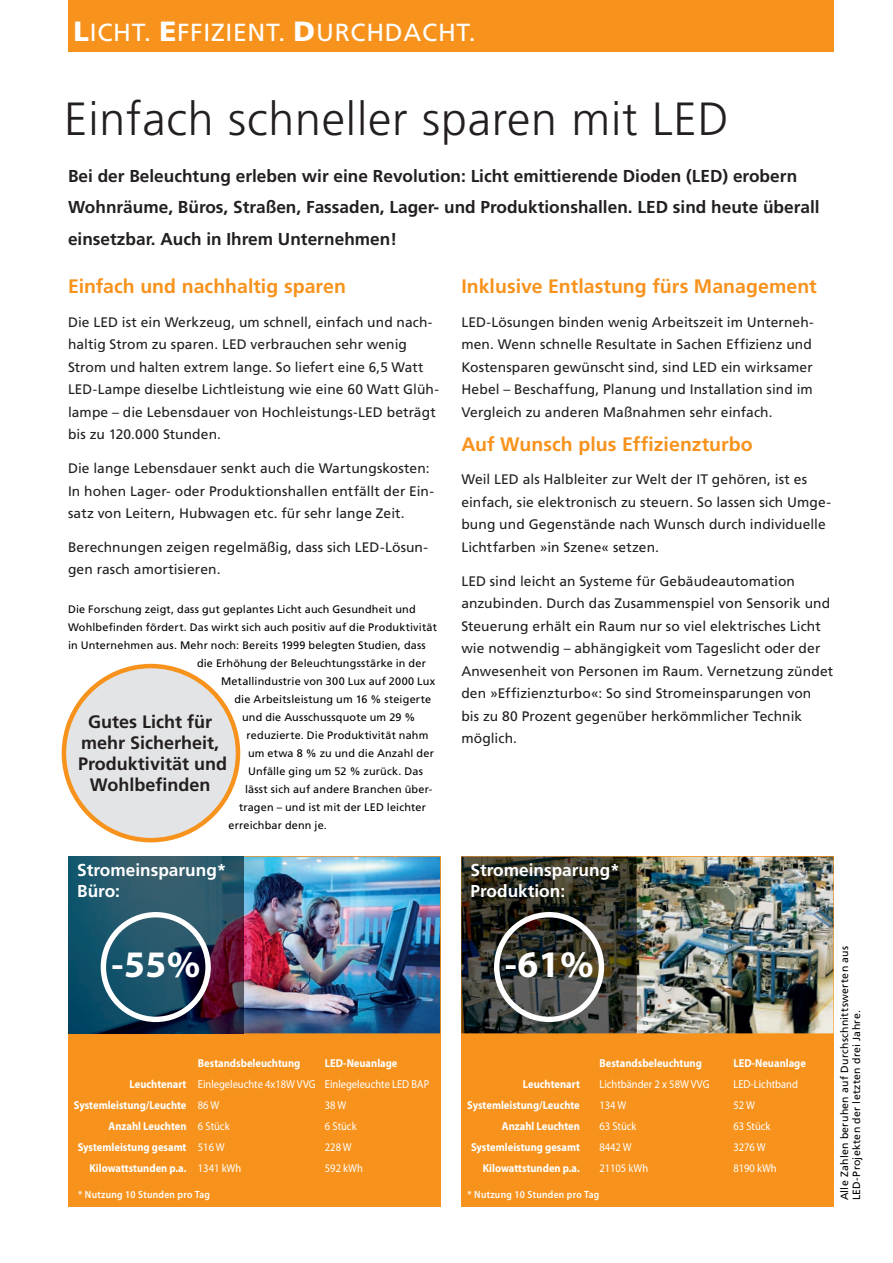
<style>
.page{position:relative;width:893px;height:1263px;background:#fff}
.page>*{position:absolute;margin:0;border:0;box-sizing:border-box;transform-origin:0 0}
.t1{font:300 46.5px "Frutiger LT Std";letter-spacing:.015em;color:#231f20}
.t2{font:700 37.65px "Myriad Pro";color:#fff}
.t3{font:24.75px "Frutiger LT Std";letter-spacing:.03em;color:#fff}
.t4{font:700 19.5px "Frutiger LT Std";color:#f7931d}
.t5{font:700 18px/21px "Frutiger LT Std";color:#231f20;text-align:center}
.t6{font:700 17.25px/31.5px "Frutiger LT Std";color:#231f20}
.t7{font:700 17.25px/21px "Frutiger LT Std";color:#fff}
.t8{font:13.8px/22.5px "Frutiger LT Std";letter-spacing:.005em;color:#231f20}
.t9{font:700 11.55px/21px "Myriad Pro";color:#fff;text-align:right;scale:.91 1}
.t10{font:11.55px/21px "Myriad Pro";color:#fff;scale:.91 1}
.t11{font:10.8px "Frutiger LT Std";letter-spacing:.015em;color:#000}
.t12{font:10.5px/12px "Frutiger LT Std";letter-spacing:.025em;color:#000}
.t13{font:600 10.5px "Myriad Pro";letter-spacing:.03em;color:#fff;scale:.91 1}
.s1{font-weight:900;font-size:27.75px}
</style>
<div class="page">
<div style="left:68px;top:0;width:765px;height:51px;background:#f7931d"></div>
<div style="left:461px;top:857px;width:372px;height:350px;background:#f7931d"></div>
<img style="left:637px;top:857px;width:196px;height:176px">
<svg style="left:461px;top:996px;width:1px;height:37px"></svg>
<img style="left:461px;top:857px;width:176px;height:139px">
<img style="left:462px;top:987px;width:175px;height:46px">
<div style="left:494px;top:912px;width:110px;height:110px;border:5px solid #fff;border-radius:50%"></div>
<div style="left:68px;top:857px;width:372px;height:350px;background:#f7931d"></div>
<img style="left:243px;top:857px;width:197px;height:176px">
<img style="left:68px;top:857px;width:175px;height:176px">
<div style="left:101px;top:912px;width:110px;height:110px;border:5px solid #fff;border-radius:50%"></div>
<div style="left:64px;top:666px;width:174px;height:174px;background:#e3e4e6;border-radius:50%"></div>
<div style="left:62px;top:664px;width:178px;height:178px;border:4px solid #f7931d;border-radius:50%"></div>
<h3 class="t3" style="left:74px;top:18px;width:404px"><span class="s1">L</span>ICHT. <span class="s1">E</span>FFIZIENT. <span class="s1">D</span>URCHDACHT.</h3>
<h1 class="t1" style="left:64px;top:93px;width:666px">Einfach schneller sparen mit LED</h1>
<p class="t6" style="left:68px;top:160px;width:753px">Bei der Beleuchtung erleben wir eine Revolution: Licht emittierende Dioden (LED) erobern<br>Wohnräume, Büros, Straßen, Fassaden, Lager- und Produktionshallen. LED sind heute überall einsetzbar. Auch in Ihrem Unternehmen!</p>
<h3 class="t4" style="left:68px;top:275px;width:279px">Einfach und nachhaltig sparen</h3>
<p class="t8" style="left:68px;top:311px;width:372px">Die LED ist ein Werkzeug, um schnell, einfach und nach&shy;haltig Strom zu sparen. LED verbrauchen sehr wenig Strom und halten extrem lange. So liefert eine 6,5 Watt LED-Lampe dieselbe Lichtleistung wie eine 60 Watt Glüh&shy;lampe – die Lebensdauer von Hochleistungs-LED beträgt bis zu 120.000 Stunden.</p>
<p class="t8" style="left:68px;top:457px;width:367px">Die lange Lebensdauer senkt auch die Wartungs kosten:<br>In hohen Lager- oder Produktionshallen entfällt der Ein&shy;satz von Leitern, Hubwagen etc. für sehr lange Zeit.</p>
<p class="t8" style="left:68px;top:536px;width:361px">Berechnungen zeigen regelmäßig, dass sich LED-Lösun&shy;gen rasch amortisieren.</p>
<p class="t11" style="left:68px;top:603px;width:349px">Die Forschung zeigt, dass gut geplantes Licht auch Gesundheit und</p>
<p class="t11" style="left:68px;top:621px;width:370px">Wohl befinden fördert. Das wirkt sich auch positiv auf die Produktivität</p>
<p class="t11" style="left:68px;top:639px;width:359px">in Unternehmen aus. Mehr noch: Bereits 1999 belegten Studien, dass</p>
<p class="t11" style="left:197px;top:657px;width:230px">die Erhöhung der Beleuchtungsstärke in der</p>
<p class="t11" style="left:221px;top:675px;width:216px">Metallindustrie von 300 Lux auf 2000 Lux</p>
<p class="t11" style="left:235px;top:693px;width:198px">die Arbeits leistung um 16 % steigerte</p>
<p class="t11" style="left:242px;top:711px;width:175px">und die Ausschussquote um 29 %</p>
<p class="t11" style="left:247px;top:729px;width:183px">reduzierte. Die Produktivität nahm</p>
<p class="t11" style="left:248px;top:747px;width:187px">um etwa 8 % zu und die Anzahl der</p>
<p class="t11" style="left:248px;top:765px;width:176px">Unfälle ging um 52 % zurück. Das</p>
<p class="t11" style="left:245px;top:783px;width:189px">lässt sich auf andere Branchen über-</p>
<p class="t11" style="left:239px;top:801px;width:188px">tragen – und ist mit der LED leichter</p>
<p class="t11" style="left:229px;top:819px;width:100px">erreichbar denn je.</p>
<h3 class="t5" style="left:78px;top:712px;width:150px">Gutes Licht für mehr Sicherheit,<br>Produktivität und<br>Wohlbefinden</h3>
<p class="t7" style="left:77px;top:860px;width:151px">Stromeinsparung*<br>Büro:</p>
<h3 class="t4" style="left:461px;top:275px;width:357px">Inklusive Entlastung fürs Management</h3>
<p class="t8" style="left:461px;top:311px;width:354px">LED-Lösungen binden wenig Arbeitszeit im Unterneh&shy;men. Wenn schnelle Resultate in Sachen Effizienz und Kostensparen gewünscht sind, sind LED ein wirksamer Hebel – Beschaffung, Planung und Installation sind im Vergleich zu anderen Maßnahmen sehr einfach.</p>
<h3 class="t4" style="left:461px;top:432px;width:293px">Auf Wunsch plus Effizienzturbo</h3>
<p class="t8" style="left:461px;top:468px;width:371px">Weil LED als Halbleiter zur Welt der IT gehören, ist es einfach, sie elek tronisch zu steuern. So lassen sich Umge&shy;bung und Gegenstände nach Wunsch durch individuelle Licht farben »in Szene« setzen.</p>
<p class="t8" style="left:461px;top:570px;width:373px">LED sind leicht an Systeme für Gebäudeauto mation anzubinden. Durch das Zusammenspiel von Sensorik und Steuerung erhält ein Raum nur so viel elektrisches Licht wie notwendig – abhängigkeit vom Tageslicht oder der Anwesenheit von Personen im Raum. Vernetzung zündet den »Effizienzturbo«: So sind Stromeinsparungen von<br>bis zu 80 Prozent gegenüber herkömmlicher Technik möglich.</p>
<p class="t7" style="left:471px;top:860px;width:151px">Stromeinsparung*<br>Produktion:</p>
<h2 class="t2" style="left:111px;top:943px;width:90px">-55%</h2>
<h2 class="t2" style="left:505px;top:943px;width:90px">-61%</h2>
<p class="t9" style="left:74px;top:1073px;width:125px">Leuchtenart<br>Systemleistung/Leuchte<br>Anzahl Leuchten<br>Systemleistung gesamt<br>Kilowattstunden p.a.</p>
<p class="t9" style="left:198px;top:1052px;width:114px">Bestandsbeleuchtung</p>
<p class="t10" style="left:198px;top:1073px;width:131px">Einlegeleuchte 4x18W VVG<br>86 W<br>6 Stück<br>516 W<br>1341 kWh</p>
<p class="t9" style="left:325px;top:1052px;width:81px">LED-Neuanlage</p>
<p class="t10" style="left:325px;top:1073px;width:116px">Einlegeleuchte LED BAP<br>38 W<br>6 Stück<br>228 W<br>592 kWh</p>
<p class="t9" style="left:467px;top:1073px;width:125px">Leuchtenart<br>Systemleistung/Leuchte<br>Anzahl Leuchten<br>Systemleistung gesamt<br>Kilowattstunden p.a.</p>
<p class="t9" style="left:599px;top:1052px;width:114px">Bestandsbeleuchtung</p>
<p class="t10" style="left:599px;top:1073px;width:122px">Lichtbänder 2 x 58W VVG<br>134 W<br>63 Stück<br>8442 W<br>21105 kWh</p>
<p class="t13" style="left:78px;top:1188px;width:146px">* Nutzung 10 Stunden pro Tag</p>
<p class="t13" style="left:468px;top:1188px;width:146px">* Nutzung 10 Stunden pro Tag</p>
<p class="t9" style="left:733px;top:1052px;width:81px">LED-Neuanlage</p>
<p class="t10" style="left:733px;top:1073px;width:73px">LED-Lichtband<br>52 W<br>63 Stück<br>3276 W<br>8190 kWh</p>
<p class="t12" style="left:838px;top:1200px;width:256px;rotate:-90deg">Alle Zahlen beruhen auf Durchschnittswerten aus<br>LED-Projekten der letzten drei Jahre.</p>
</div>
